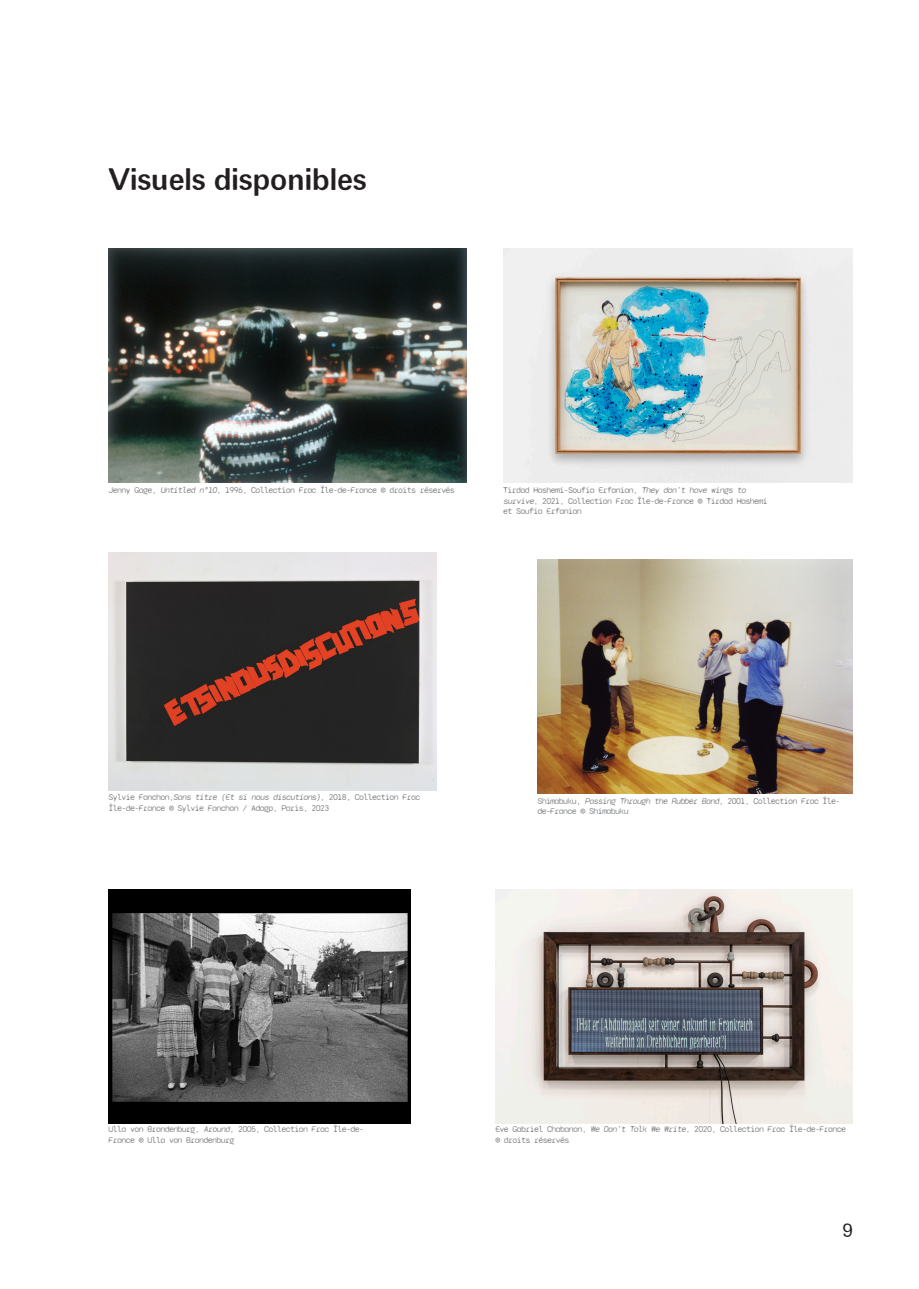
<style>
.page{position:relative;width:919px;height:1289px;background:#fff}
.page>*{position:absolute;margin:0;border:0;box-sizing:border-box;transform-origin:0 0}
.t1{font:700 30px "Fluxisch Else";color:#231f20}
.t2{font:300 18px "Fluxisch Else";color:#231f20}
.t3{font:9px/10.8px "Syne Mono";letter-spacing:-.07em;color:#8a8c8f}
.s1{font-style:italic}
</style>
<div class="page">
<img style="left:108px;top:249px;width:358px;height:233px">
<img style="left:495px;top:889px;width:357px;height:234px">
<img style="left:503px;top:249px;width:349px;height:233px">
<img style="left:108px;top:889px;width:302px;height:234px">
<img style="left:537px;top:559px;width:315px;height:234px">
<img style="left:108px;top:552px;width:328px;height:238px">
<p class="t1" style="left:108px;top:161px;width:260px">Visuels disponibles</p>
<p class="t3" style="left:108px;top:484px;width:348px">Jenny Gage, <span class="s1">Untitled n°10</span>, 1996, Collection Frac Île-de-France © droits réservés</p>
<p class="t3" style="left:503px;top:484px;width:266px">Tirdad Hashemi-Soufia Erfanian, <span class="s1">They don’t have wings to survive</span>, 2021, Collection Frac Île-de-France © Tirdad Hashemi et Soufia Erfanian</p>
<p class="t3" style="left:108px;top:792px;width:313px">Sylvie Fanchon,<span class="s1">Sans titre (Et si nous discutions)</span>, 2018, Collection Frac<br>Île-de-France © Sylvie Fanchon / Adagp, Paris, 2023</p>
<p class="t3" style="left:537px;top:795px;width:305px">Shimabuku, <span class="s1">Passing Through the Rubber Band</span>, 2001, Collection Frac Île&shy;de-France © Shimabuku</p>
<p class="t3" style="left:108px;top:1123px;width:257px">Ulla von Brandenburg, <span class="s1">Around,</span> 2005, Collection Frac Île-de-<br>France © Ulla von Brandenburg</p>
<p class="t3" style="left:495px;top:1123px;width:352px">Eve Gabriel Chabanon, <span class="s1">We Don’t Talk We Write</span>, 2020, Collection Frac Île-de-France © droits réservés</p>
<p class="t2" style="left:842px;top:1219px;width:12px">9</p>
</div>
